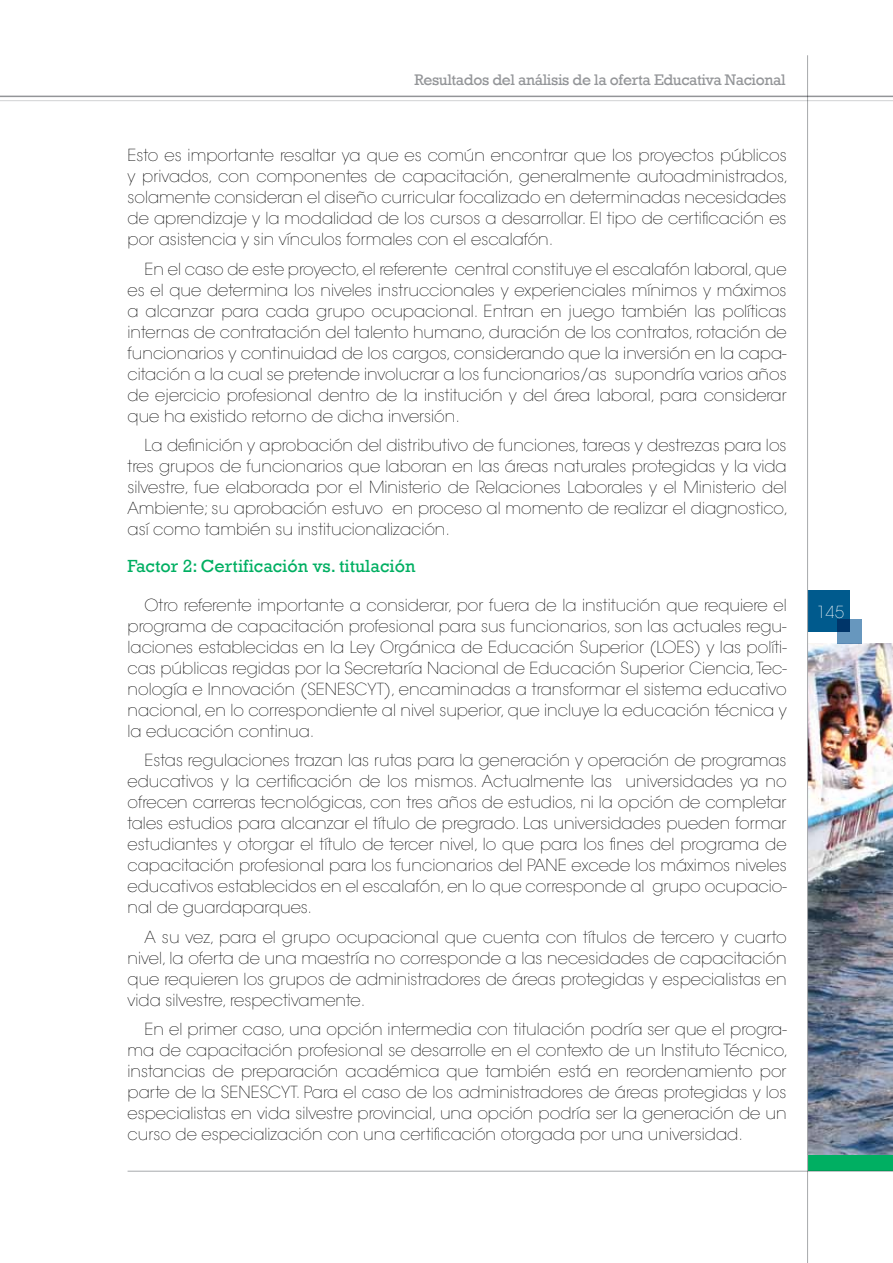
<style>
.page{position:relative;width:893px;height:1263px;background:#fff}
.page>*{position:absolute;margin:0;border:0;box-sizing:border-box;transform-origin:0 0}
.t1{font:18px "Rockwell";color:#00af62}
.t2{font:200 16.5px/21px "ITC Avant Garde Std";color:#000;text-align:justify}
.t3{font:200 16.5px "ITC Avant Garde Std";color:#fff}
.t4{font:15.75px "Rockwell";letter-spacing:-.025em;color:#939598}
</style>
<div class="page">
<div style="left:808px;top:1155px;width:85px;height:16px;background:#00af62"></div>
<img style="left:808px;top:644px;width:85px;height:511px">
<div style="left:807px;top:590px;width:42px;height:42px;background:#005a8d"></div>
<svg style="left:838px;top:620px;width:24px;height:24px"></svg>
<hr style="left:807px;top:55px;width:1px;height:1208px;background:#a7a9ac">
<hr style="left:0;top:96px;width:893px;height:1px;background:#939598">
<hr style="left:0;top:100px;width:893px;height:1px;background:#d1d3d4">
<hr style="left:128px;top:1171px;width:765px;height:1px;background:#a7a9ac">
<p class="t4" style="left:414px;top:70px;width:373px">Resultados del análisis de la oferta Educativa Nacional</p>
<p class="t2" style="left:128px;top:145px;width:662px">Esto es importante resaltar ya que es común encontrar que los proyectos públicos y privados, con componentes de capacitación, generalmente autoadministrados, solamente consideran el diseño curricular focalizado en determinadas necesidades de aprendizaje y la modalidad de los cursos a desarrollar. El tipo de certificación es por asistencia y sin vínculos formales con el escalafón.</p>
<p class="t2" style="left:128px;top:259px;width:661px;text-indent:17px">En el caso de este proyecto, el referente central constituye el escalafón laboral, que es el que determina los niveles instruccionales y experienciales mínimos y máximos a alcanzar para cada grupo ocupacional. Entran en juego también las políticas internas de contratación del talento humano, duración de los contratos, rotación de funcionarios y continuidad de los cargos, considerando que la inversión en la capa&shy;citación a la cual se pretende involucrar a los funcionarios/as supondría varios años de ejercicio profesional dentro de la institución y del área laboral, para considerar que ha existido retorno de dicha inversión.</p>
<p class="t2" style="left:128px;top:435px;width:662px;text-indent:17px">La definición y aprobación del distributivo de funciones, tareas y destrezas para los tres grupos de funcionarios que laboran en las áreas naturales protegidas y la vida silvestre, fue elaborada por el Ministerio de Relaciones Laborales y el Ministerio del Ambiente; su aprobación estuvo en proceso al momento de realizar el diagnostico, así como también su institucionalización.</p>
<p class="t1" style="left:128px;top:556px;width:289px">Factor 2: Certificación vs. titulación</p>
<p class="t2" style="left:128px;top:595px;width:661px;text-indent:17px">Otro referente importante a considerar, por fuera de la institución que requiere el programa de capacitación profesional para sus funcionarios, son las actuales regu&shy;laciones establecidas en la Ley Orgánica de Educación Superior (LOES) y las políti&shy;cas públicas regidas por la Secretaría Nacional de Educación Superior Ciencia, Tec&shy;nología e Innovación (SENESCYT), encaminadas a transformar el sistema educativo nacional, en lo correspondiente al nivel superior, que incluye la educación técnica y la educación continua.</p>
<p class="t2" style="left:128px;top:750px;width:661px;text-indent:17px">Estas regulaciones trazan las rutas para la generación y operación de programas educativos y la certificación de los mismos. Actualmente las universidades ya no ofrecen carreras tecnológicas, con tres años de estudios, ni la opción de completar tales estudios para alcanzar el título de pregrado. Las universidades pueden formar estudiantes y otorgar el título de tercer nivel, lo que para los fines del programa de capacitación profesional para los funcionarios del PANE excede los máximos niveles educativos establecidos en el escalafón, en lo que corresponde al grupo ocupacio&shy;nal de guardaparques.</p>
<p class="t2" style="left:128px;top:927px;width:661px;text-indent:17px">A su vez, para el grupo ocupacional que cuenta con títulos de tercero y cuarto nivel, la oferta de una maestría no corresponde a las necesidades de capacitación que requieren los grupos de administradores de áreas protegidas y especialistas en vida silvestre, respectivamente.</p>
<p class="t2" style="left:128px;top:1019px;width:662px;text-indent:17px">En el primer caso, una opción intermedia con titulación podría ser que el progra&shy;ma de capacitación profesional se desarrolle en el contexto de un Instituto Técnico, instancias de preparación académica que también está en reordenamiento por parte de la SENESCYT. Para el caso de los administradores de áreas protegidas y los especialistas en vida silvestre provincial, una opción podría ser la generación de un curso de especialización con una certificación otorgada por una universidad.</p>
<p class="t3" style="left:817px;top:602px;width:29px">145</p>
</div>
